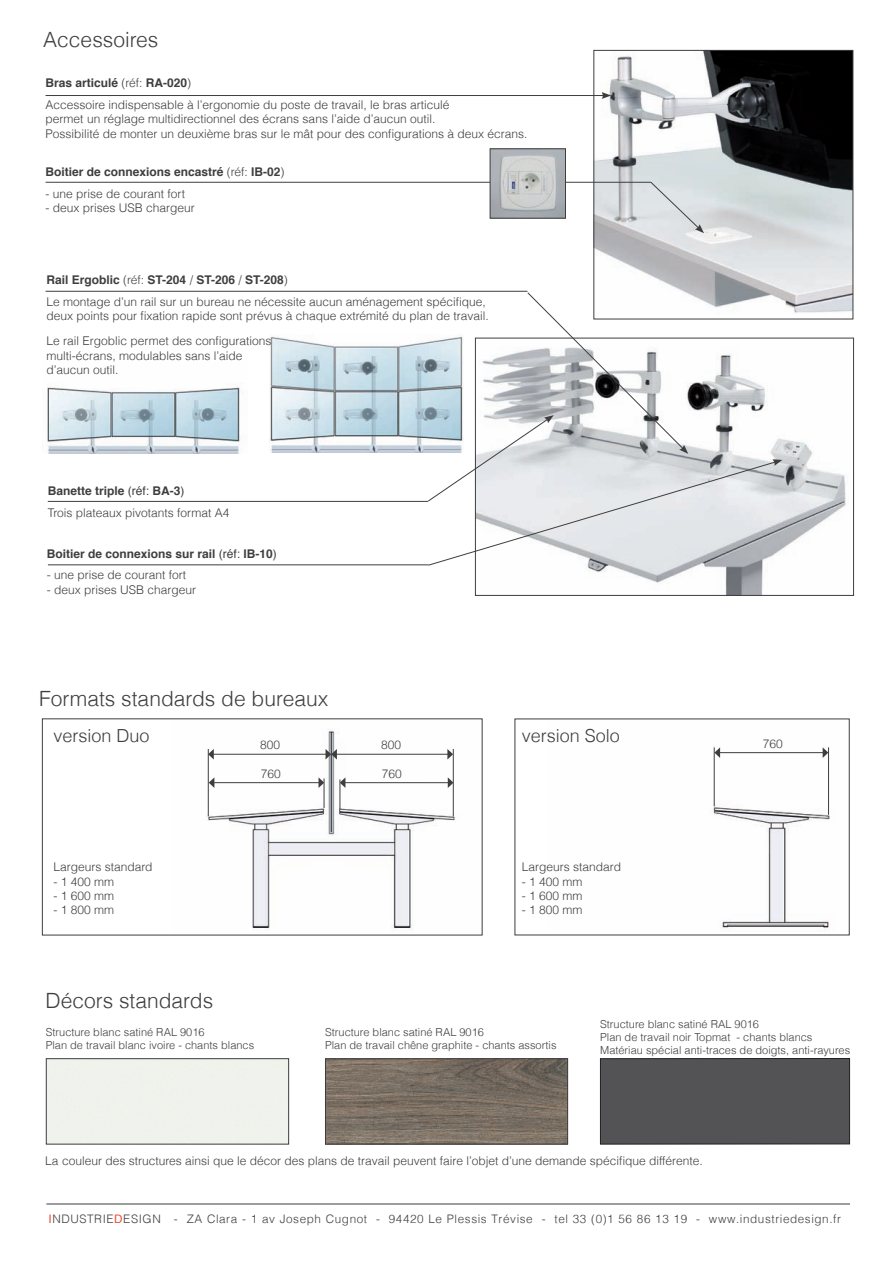
<style>
.page{position:relative;width:893px;height:1263px;background:#fff}
.page>*{position:absolute;margin:0;border:0;box-sizing:border-box;transform-origin:0 0}
.t1{font:300 21px "Helvetica";color:#3e3e3f}
.t2{font:300 18px "Helvetica";color:#3e3e3f}
.t3{font:300 12px/21.6px "Helvetica";color:#3e3e3f}
.t4{font:700 12px "Helvetica";color:#3e3e3f}
.t5{font:300 11.7px "Helvetica";letter-spacing:.05em;color:#3e3e3f}
.t6{font:300 10.95px/13.2px "Helvetica";color:#3e3e3f}
.s1{font-weight:700}
.s2{font-weight:300}
.s3{font-weight:400}
.s4{font-weight:400;color:#ef4d37}
</style>
<div class="page">
<hr style="left:46px;top:1203px;width:804px;height:1px;background:#3e3e3f">
<img style="left:206px;top:728px;width:249px;height:202px">
<img style="left:713px;top:747px;width:117px;height:184px">
<hr style="left:714px;top:747px;width:1px;height:59px;background:#3e3e3f">
<hr style="left:828px;top:747px;width:1px;height:68px;background:#3e3e3f">
<hr style="left:719px;top:752px;width:105px;height:1px;background:#3e3e3f">
<svg style="left:823px;top:747px;width:5px;height:11px"></svg>
<svg style="left:714px;top:747px;width:6px;height:11px"></svg>
<hr style="left:453px;top:749px;width:1px;height:67px;background:#3e3e3f">
<hr style="left:336px;top:754px;width:112px;height:1px;background:#3e3e3f">
<svg style="left:447px;top:749px;width:6px;height:10px"></svg>
<hr style="left:208px;top:749px;width:1px;height:67px;background:#3e3e3f">
<hr style="left:213px;top:754px;width:113px;height:1px;background:#3e3e3f">
<svg style="left:326px;top:749px;width:11px;height:10px"></svg>
<svg style="left:208px;top:749px;width:6px;height:10px"></svg>
<hr style="left:345px;top:782px;width:104px;height:1px;background:#3e3e3f">
<svg style="left:448px;top:777px;width:5px;height:11px"></svg>
<svg style="left:340px;top:777px;width:5px;height:11px"></svg>
<hr style="left:213px;top:782px;width:106px;height:1px;background:#3e3e3f">
<svg style="left:319px;top:777px;width:5px;height:11px"></svg>
<svg style="left:209px;top:777px;width:5px;height:11px"></svg>
<hr style="left:324px;top:778px;width:1px;height:30px;background:#3e3e3f">
<hr style="left:340px;top:779px;width:1px;height:30px;background:#3e3e3f">
<img style="left:595px;top:52px;width:256px;height:261px">
<div style="left:593px;top:50px;width:260px;height:269px;border:1px solid #3e3e3f"></div>
<hr style="left:46px;top:95px;width:558px;height:1px;background:#3e3e3f">
<svg style="left:602px;top:92px;width:9px;height:7px"></svg>
<hr style="left:46px;top:182px;width:605px;height:1px;background:#3e3e3f">
<img style="left:587px;top:439px;width:259px;height:155px">
<img style="left:47px;top:387px;width:194px;height:66px">
<img style="left:269px;top:336px;width:158px;height:116px">
<hr style="left:46px;top:291px;width:481px;height:1px;background:#3e3e3f">
<img style="left:492px;top:151px;width:72px;height:65px">
<div style="left:490px;top:149px;width:76px;height:69px;border:1px solid #3e3e3f"></div>
<svg style="left:650px;top:181px;width:54px;height:52px;background:#d7dcde"></svg>
<svg style="left:427px;top:292px;width:355px;height:274px"></svg>
<hr style="left:48px;top:501px;width:380px;height:1px;background:#3e3e3f">
<hr style="left:48px;top:564px;width:380px;height:1px;background:#3e3e3f">
<img style="left:327px;top:1060px;width:239px;height:82px">
<div style="left:325px;top:1058px;width:243px;height:86px;border:1px solid #3e3e3f"></div>
<div style="left:46px;top:1058px;width:243px;height:86px;border:1px solid #3e3e3f"></div>
<div style="left:600px;top:1058px;width:249px;height:86px;background:#535355"></div>
<div style="left:600px;top:1058px;width:250px;height:86px;border:1px solid #231f20"></div>
<h1 class="t1" style="left:43px;top:27px;width:117px">Accessoires</h1>
<p class="t3" style="left:45px;top:72px;width:406px"><span class="s1">Bras articulé</span> (réf: <span class="s1">RA-020</span>)<br>Accessoire indispensable à l’ergonomie du poste de travail, le bras articulé</p>
<p class="t3" style="left:45px;top:112px;width:484px;line-height:14.4px">permet un réglage multidirectionnel des écrans sans l’aide d’aucun outil.<br>Possibilité de monter un deuxième bras sur le mât pour des configurations à deux écrans.</p>
<p class="t4" style="left:45px;top:162px;width:241px">Boitier de connexions encastré <span class="s2">(réf:</span> IB-02<span class="s2">)</span></p>
<p class="t3" style="left:45px;top:182px;width:141px">- une prise de courant fort</p>
<p class="t3" style="left:45px;top:197px;width:151px">- deux prises USB chargeur</p>
<p class="t3" style="left:46px;top:269px;width:441px"><span class="s1">Rail Ergoblic</span> (réf: <span class="s1">ST-204</span> / <span class="s1">ST-206</span> / <span class="s1">ST-208</span>)<br>Le montage d’un rail sur un bureau ne nécessite aucun aménagement spécifique,</p>
<p class="t3" style="left:46px;top:303px;width:444px;line-height:25.2px">deux points pour fixation rapide sont prévus à chaque extrémité du plan de travail.<br>Le rail Ergoblic permet des configurations</p>
<p class="t3" style="left:46px;top:348px;width:198px;line-height:14.4px">multi-écrans, modulables sans l’aide d’aucun outil.</p>
<p class="t3" style="left:48px;top:480px;width:183px"><span class="s1">Banette triple</span> <span class="s3">(réf:</span> <span class="s1">BA-3</span><span class="s3">)<br></span>trois plateaux pivotants format A4</p>
<p class="t4" style="left:47px;top:544px;width:232px">Boitier de connexions sur rail <span class="s3">(réf:</span> IB-10<span class="s3">)</span></p>
<p class="t3" style="left:47px;top:564px;width:141px">- une prise de courant fort</p>
<p class="t3" style="left:47px;top:579px;width:151px">- deux prises USB chargeur</p>
<h1 class="t1" style="left:39px;top:686px;width:291px">Formats standards de bureaux</h1>
<h2 class="t2" style="left:53px;top:724px;width:98px">version Duo</h2>
<h2 class="t2" style="left:522px;top:724px;width:100px">version Solo</h2>
<p class="t3" style="left:260px;top:734px;width:22px">800</p>
<p class="t3" style="left:381px;top:734px;width:22px">800</p>
<p class="t3" style="left:763px;top:732px;width:22px">760</p>
<p class="t3" style="left:261px;top:762px;width:22px">760</p>
<p class="t3" style="left:382px;top:762px;width:22px">760</p>
<p class="t3" style="left:53px;top:856px;width:101px">Largeurs standard</p>
<p class="t3" style="left:53px;top:870px;width:62px">- 1 400 mm</p>
<p class="t3" style="left:53px;top:885px;width:62px">- 1 600 mm</p>
<p class="t3" style="left:53px;top:899px;width:62px">- 1 800 mm</p>
<p class="t3" style="left:522px;top:856px;width:101px">Largeurs standard</p>
<p class="t3" style="left:522px;top:870px;width:62px">- 1 400 mm</p>
<p class="t3" style="left:522px;top:885px;width:62px">- 1 600 mm</p>
<p class="t3" style="left:522px;top:899px;width:62px">- 1 800 mm</p>
<h1 class="t1" style="left:46px;top:987px;width:169px">Décors standards</h1>
<p class="t6" style="left:46px;top:1025px;width:210px">Structure blanc satiné rAL 9016<br>Plan de travail blanc ivoire - chants blancs</p>
<p class="t6" style="left:325px;top:1025px;width:233px">Structure blanc satiné rAL 9016<br>Plan de travail chêne graphite - chants assortis</p>
<p class="t6" style="left:600px;top:1017px;width:251px">Structure blanc satiné rAL 9016<br>Plan de travail noir topmat - chants blancs<br>Matériau spécial anti-traces de doigts, anti-rayures</p>
<p class="t3" style="left:45px;top:1149px;width:659px">La couleur des structures ainsi que le décor des plans de travail peuvent faire l’objet d’une demande spécifique différente.</p>
<p class="t5" style="left:48px;top:1212px;width:794px"><span class="s4">I</span>NDUStrIE<span class="s4">D</span>ESIGN - ZA Clara - 1 av Joseph Cugnot - 94420 Le Plessis trévise - tel 33 (0)1 56 86 13 19 - www.industriedesign.fr</p>
</div>
